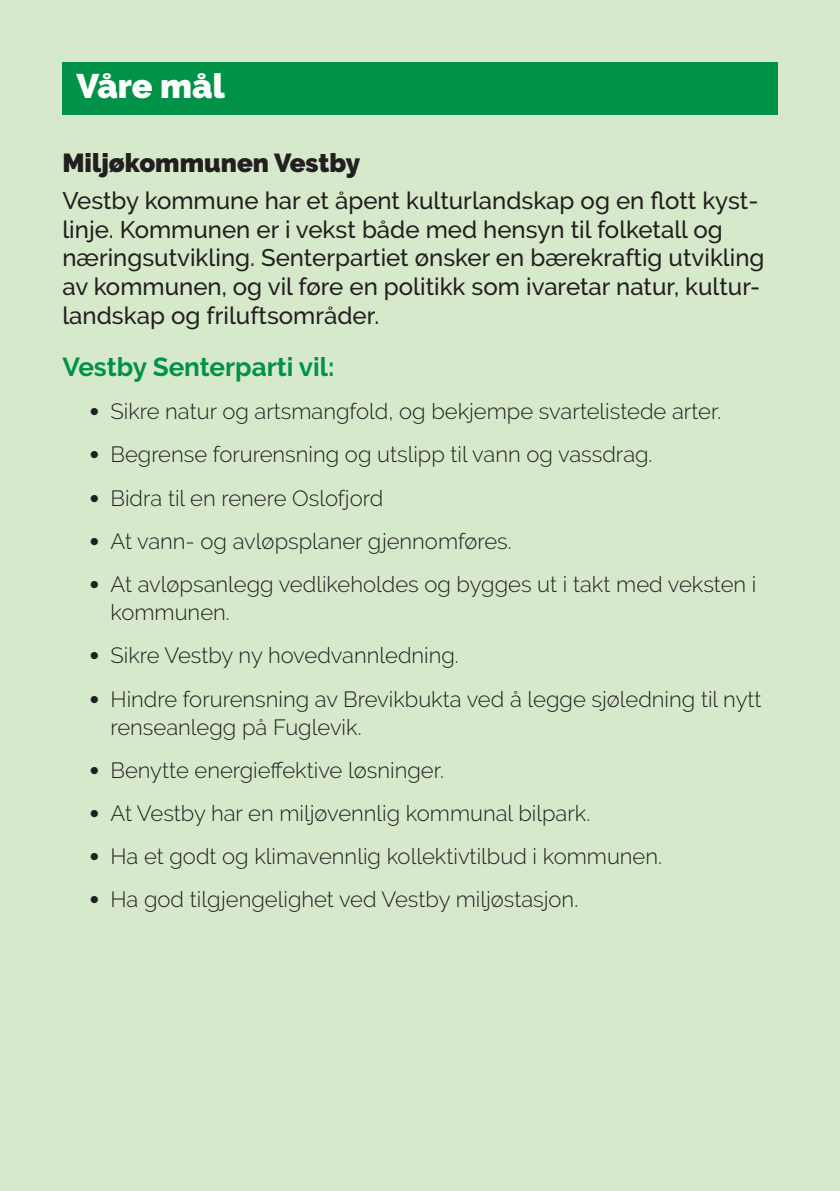
<style>
.page{position:relative;width:840px;height:1191px;background:#fff}
.page>*{position:absolute;margin:0;border:0;box-sizing:border-box;transform-origin:0 0}
.t1{font:900 34px "Raleway";color:#fff}
.t2{font:700 26px "Raleway";color:#009246}
.t3{font:900 26px "Raleway";color:#231f20}
.t4{font:500 24px/28.8px "Raleway";color:#231f20}
.t5{font:300 22px/28px "Raleway";color:#231f20}
</style>
<div class="page">
<div style="left:0;top:0;width:839px;height:1191px;background:#d6e9ca"></div>
<div style="left:62px;top:62px;width:715px;height:53px;background:#009246"></div>
<h1 class="t1" style="left:77px;top:67px;width:150px">Våre mål</h1>
<p class="t3" style="left:62px;top:148px;width:299px">Miljøkommunen Vestby</p>
<p class="t4" style="left:62px;top:186px;width:703px">Vestby kommune har et åpent kulturlandskap og en flott kyst&shy;linje. Kommunen er i vekst både med hensyn til folketall og næringsutvikling. Senterpartiet ønsker en bærekraftig utvikling av kommunen, og vil føre en politikk som ivaretar natur, kultur&shy;landskap og friluftsområder.</p>
<p class="t2" style="left:62px;top:352px;width:273px">Vestby Senterparti vil:</p>
<p class="t5" style="left:90px;top:397px;width:632px">● Sikre natur og artsmangfold, og bekjempe svartelistede arter.</p>
<p class="t5" style="left:90px;top:440px;width:563px">● Begrense forurensning og utslipp til vann og vassdrag.</p>
<p class="t5" style="left:90px;top:484px;width:294px">● Bidra til en renere Oslofjord</p>
<p class="t5" style="left:90px;top:527px;width:422px">● At vann- og avløpsplaner gjennomføres.</p>
<p class="t5" style="left:110px;top:570px;width:647px;text-indent:-20px">● At avløpsanlegg vedlikeholdes og bygges ut i takt med veksten i kommunen.</p>
<p class="t5" style="left:90px;top:641px;width:369px">● Sikre Vestby ny hovedvannledning.</p>
<p class="t5" style="left:110px;top:684px;width:652px;text-indent:-20px">● Hindre forurensning av Brevikbukta ved å legge sjøledning til nytt renseanlegg på Fuglevik.</p>
<p class="t5" style="left:90px;top:756px;width:355px">● Benytte energieffektive løsninger.</p>
<p class="t5" style="left:90px;top:799px;width:501px">● At Vestby har en miljøvennlig kommunal bilpark.</p>
<p class="t5" style="left:90px;top:842px;width:572px">● Ha et godt og klimavennlig kollektivtilbud i kommunen.</p>
<p class="t5" style="left:90px;top:885px;width:489px">● Ha god tilgjengelighet ved Vestby miljøstasjon.</p>
</div>
